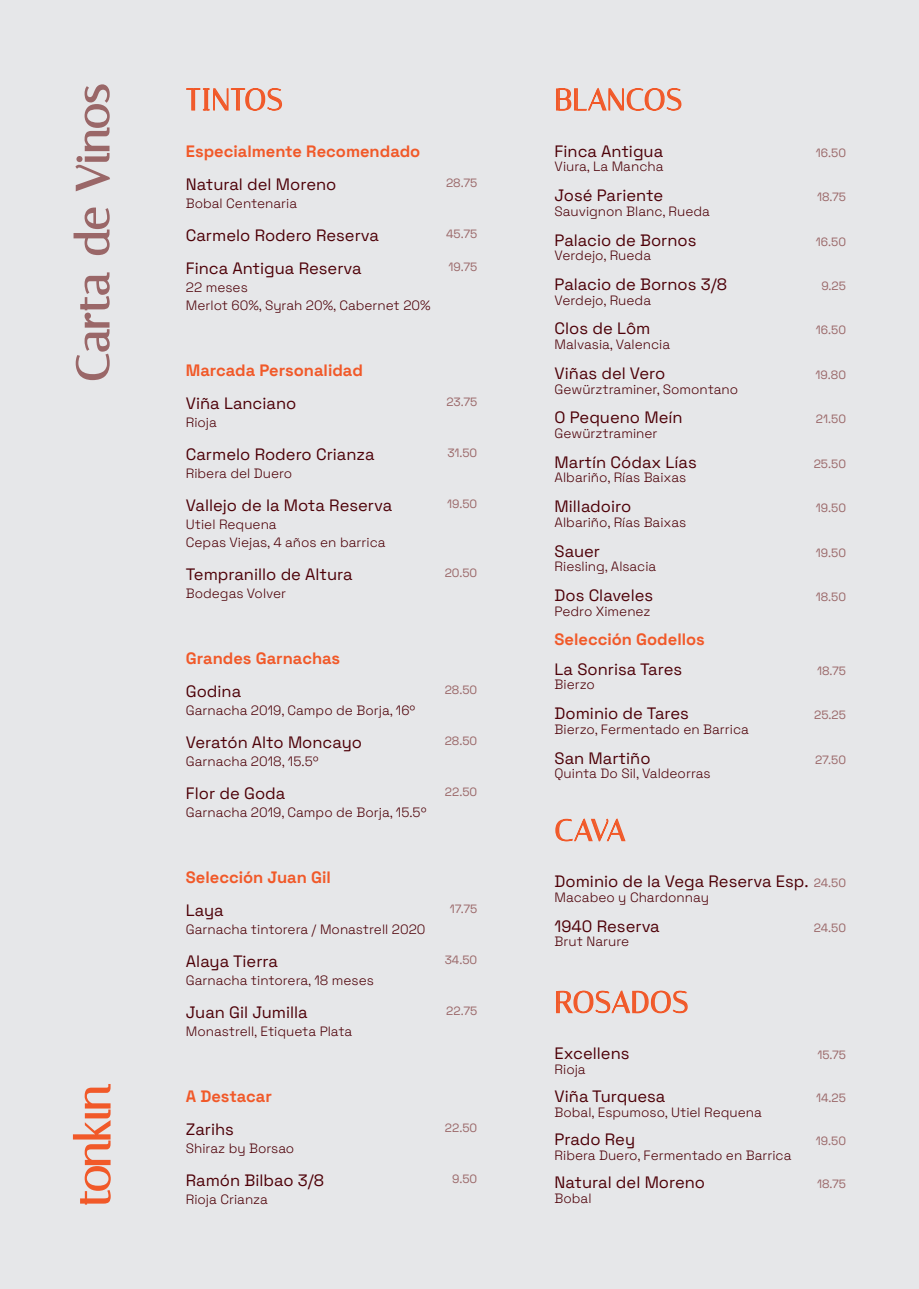
<style>
.page{position:relative;width:919px;height:1289px;background:#fff}
.page>*{position:absolute;margin:0;border:0;box-sizing:border-box;transform-origin:0 0}
.t1{font:30px "Italiana";letter-spacing:.03em;color:#f15929}
.t2{font:16.5px/33px "Space Grotesk";color:#4d0007}
.t3{font:700 16.5px "Space Grotesk";color:#f15929}
.t4{font:300 13.5px/18px "Space Grotesk";color:#4d0007}
.t5{font:12px "Space Grotesk";color:#9a6768}
</style>
<div class="page">
<div style="left:0;top:0;width:918px;height:1288px;background:#e6e7e9"></div>
<svg style="left:186px;top:88px;width:96px;height:23px"></svg>
<svg style="left:556px;top:88px;width:126px;height:23px"></svg>
<svg style="left:556px;top:990px;width:132px;height:23px"></svg>
<svg style="left:555px;top:818px;width:71px;height:24px"></svg>
<svg style="left:76px;top:272px;width:34px;height:108px"></svg>
<svg style="left:73px;top:207px;width:37px;height:48px"></svg>
<svg style="left:75px;top:84px;width:35px;height:107px"></svg>
<svg style="left:73px;top:1084px;width:38px;height:120px"></svg>
<h1 class="t1" style="left:186px;top:82px;width:98px">TINTOS</h1>
<p class="t3" style="left:186px;top:139px;width:236px">Especialmente Recomendado</p>
<p class="t2" style="left:186px;top:166px;width:152px">Natural del Moreno</p>
<p class="t4" style="left:186px;top:193px;width:113px">Bobal Centenaria</p>
<p class="t2" style="left:186px;top:217px;width:195px">Carmelo Rodero Reserva<br>Finca Antigua Reserva</p>
<p class="t4" style="left:186px;top:277px;width:246px">22 meses<br>Merlot 60%, Syrah 20%, Cabernet 20%</p>
<p class="t5" style="left:446px;top:174px;width:33px">28.75</p>
<p class="t5" style="left:446px;top:225px;width:33px">45.75</p>
<p class="t5" style="left:448px;top:258px;width:30px">19.75</p>
<p class="t3" style="left:186px;top:358px;width:178px">Marcada Personalidad</p>
<p class="t2" style="left:186px;top:385px;width:112px">Viña Lanciano</p>
<p class="t4" style="left:186px;top:412px;width:33px">Rioja</p>
<p class="t2" style="left:186px;top:436px;width:190px">Carmelo Rodero Crianza</p>
<p class="t4" style="left:186px;top:463px;width:108px">Ribera del Duero</p>
<p class="t2" style="left:186px;top:487px;width:208px">Vallejo de la Mota Reserva</p>
<p class="t4" style="left:186px;top:514px;width:201px">Utiel Requena<br>Cepas Viejas, 4 años en barrica</p>
<p class="t2" style="left:186px;top:556px;width:168px">Tempranillo de Altura</p>
<p class="t4" style="left:186px;top:583px;width:102px">Bodegas Volver</p>
<p class="t5" style="left:446px;top:393px;width:32px">23.75</p>
<p class="t5" style="left:447px;top:444px;width:31px">31.50</p>
<p class="t5" style="left:447px;top:495px;width:32px">19.50</p>
<p class="t5" style="left:444px;top:564px;width:34px">20.50</p>
<p class="t3" style="left:186px;top:646px;width:156px">Grandes Garnachas</p>
<p class="t2" style="left:186px;top:673px;width:57px">Godina</p>
<p class="t4" style="left:186px;top:700px;width:231px">Garnacha 2019, Campo de Borja, 16º</p>
<p class="t2" style="left:186px;top:724px;width:178px">Veratón Alto Moncayo</p>
<p class="t4" style="left:186px;top:751px;width:134px">Garnacha 2018, 15.5º</p>
<p class="t2" style="left:186px;top:775px;width:101px">Flor de Goda</p>
<p class="t4" style="left:186px;top:802px;width:242px">Garnacha 2019, Campo de Borja, 15.5º</p>
<p class="t5" style="left:444px;top:681px;width:34px">28.50</p>
<p class="t5" style="left:444px;top:732px;width:34px">28.50</p>
<p class="t5" style="left:445px;top:783px;width:34px">22.50</p>
<p class="t3" style="left:186px;top:865px;width:146px">Selección Juan Gil</p>
<p class="t2" style="left:186px;top:892px;width:39px">Laya</p>
<p class="t4" style="left:186px;top:919px;width:241px">Garnacha tintorera / Monastrell 2020</p>
<p class="t2" style="left:186px;top:943px;width:94px">Alaya Tierra</p>
<p class="t4" style="left:186px;top:970px;width:189px">Garnacha tintorera, 18 meses</p>
<p class="t2" style="left:186px;top:994px;width:123px">Juan Gil Jumilla</p>
<p class="t4" style="left:186px;top:1021px;width:168px">Monastrell, Etiqueta Plata</p>
<p class="t5" style="left:450px;top:900px;width:29px">17.75</p>
<p class="t5" style="left:444px;top:951px;width:34px">34.50</p>
<p class="t5" style="left:446px;top:1002px;width:32px">22.75</p>
<p class="t3" style="left:186px;top:1084px;width:88px">A Destacar</p>
<p class="t2" style="left:186px;top:1111px;width:50px">Zarihs</p>
<p class="t4" style="left:186px;top:1138px;width:110px">Shiraz by Borsao</p>
<p class="t2" style="left:186px;top:1162px;width:140px">Ramón Bilbao 3/8</p>
<p class="t4" style="left:186px;top:1189px;width:84px">Rioja Crianza</p>
<p class="t5" style="left:445px;top:1119px;width:34px">22.50</p>
<p class="t5" style="left:452px;top:1170px;width:27px">9.50</p>
<h1 class="t1" style="left:554px;top:82px;width:129px">BLANCOS</h1>
<p class="t2" style="left:554px;top:133px;width:110px">Finca Antigua</p>
<p class="t4" style="left:554px;top:157px;width:110px">Viura, La Mancha</p>
<p class="t2" style="left:554px;top:178px;width:110px">José Pariente</p>
<p class="t4" style="left:554px;top:201px;width:157px">Sauvignon Blanc, Rueda</p>
<p class="t2" style="left:554px;top:222px;width:143px">Palacio de Bornos</p>
<p class="t4" style="left:554px;top:246px;width:98px">Verdejo, Rueda</p>
<p class="t2" style="left:554px;top:267px;width:174px">Palacio de Bornos 3/8</p>
<p class="t4" style="left:554px;top:290px;width:98px">Verdejo, Rueda</p>
<p class="t2" style="left:554px;top:311px;width:97px">Clos de Lôm</p>
<p class="t4" style="left:554px;top:334px;width:117px">Malvasia, Valencia</p>
<p class="t2" style="left:554px;top:355px;width:112px">Viñas del Vero</p>
<p class="t4" style="left:554px;top:379px;width:185px">Gewürztraminer, Somontano</p>
<p class="t2" style="left:554px;top:400px;width:129px">O Pequeno Meín</p>
<p class="t4" style="left:554px;top:423px;width:104px">Gewürztraminer</p>
<p class="t2" style="left:554px;top:444px;width:144px">Martín Códax Lías</p>
<p class="t4" style="left:554px;top:468px;width:133px">Albariño, Rías Baixas</p>
<p class="t2" style="left:554px;top:489px;width:78px">Milladoiro</p>
<p class="t4" style="left:554px;top:512px;width:133px">Albariño, Rías Baixas</p>
<p class="t2" style="left:554px;top:533px;width:47px">Sauer</p>
<p class="t4" style="left:554px;top:556px;width:103px">Riesling, Alsacia</p>
<p class="t2" style="left:554px;top:577px;width:100px">Dos Claveles</p>
<p class="t4" style="left:554px;top:601px;width:97px">Pedro Ximenez</p>
<p class="t3" style="left:554px;top:627px;width:152px">Selección Godellos</p>
<p class="t2" style="left:554px;top:651px;width:129px">La Sonrisa Tares</p>
<p class="t4" style="left:554px;top:675px;width:42px">Bierzo</p>
<p class="t2" style="left:554px;top:696px;width:136px">Dominio de Tares</p>
<p class="t4" style="left:554px;top:719px;width:196px">Bierzo, Fermentado en Barrica</p>
<p class="t2" style="left:554px;top:740px;width:97px">San Martiño</p>
<p class="t4" style="left:554px;top:763px;width:157px">Quinta Do Sil, Valdeorras</p>
<p class="t5" style="left:815px;top:144px;width:32px">16.50</p>
<p class="t5" style="left:817px;top:188px;width:31px">18.75</p>
<p class="t5" style="left:815px;top:233px;width:32px">16.50</p>
<p class="t5" style="left:821px;top:277px;width:26px">9.25</p>
<p class="t5" style="left:815px;top:321px;width:32px">16.50</p>
<p class="t5" style="left:815px;top:366px;width:32px">19.80</p>
<p class="t5" style="left:815px;top:410px;width:32px">21.50</p>
<p class="t5" style="left:813px;top:455px;width:34px">25.50</p>
<p class="t5" style="left:815px;top:499px;width:32px">19.50</p>
<p class="t5" style="left:815px;top:543px;width:32px">19.50</p>
<p class="t5" style="left:815px;top:588px;width:32px">18.50</p>
<p class="t5" style="left:817px;top:662px;width:31px">18.75</p>
<p class="t5" style="left:814px;top:706px;width:33px">25.25</p>
<p class="t5" style="left:815px;top:750px;width:32px">27.50</p>
<h1 class="t1" style="left:554px;top:812px;width:72px">CAVA</h1>
<p class="t2" style="left:554px;top:864px;width:255px">Dominio de la Vega Reserva Esp.</p>
<p class="t4" style="left:554px;top:887px;width:156px">Macabeo y Chardonnay</p>
<p class="t2" style="left:554px;top:908px;width:107px">1940 Reserva</p>
<p class="t4" style="left:554px;top:932px;width:76px">Brut Narure</p>
<p class="t5" style="left:813px;top:874px;width:34px">24.50</p>
<p class="t5" style="left:813px;top:918px;width:34px">24.50</p>
<h1 class="t1" style="left:554px;top:984px;width:135px">ROSADOS</h1>
<p class="t2" style="left:554px;top:1036px;width:76px">Excellens</p>
<p class="t4" style="left:554px;top:1059px;width:33px">Rioja</p>
<p class="t2" style="left:554px;top:1079px;width:112px">Viña Turquesa</p>
<p class="t4" style="left:554px;top:1102px;width:209px">Bobal, Espumoso, Utiel Requena</p>
<p class="t2" style="left:554px;top:1121px;width:82px">Prado Rey</p>
<p class="t4" style="left:554px;top:1145px;width:238px">Ribera Duero, Fermentado en Barrica</p>
<p class="t2" style="left:554px;top:1164px;width:152px">Natural del Moreno</p>
<p class="t4" style="left:554px;top:1188px;width:38px">Bobal</p>
<p class="t5" style="left:817px;top:1046px;width:30px">15.75</p>
<p class="t5" style="left:816px;top:1088px;width:31px">14.25</p>
<p class="t5" style="left:815px;top:1131px;width:32px">19.50</p>
<p class="t5" style="left:817px;top:1174px;width:31px">18.75</p>
</div>
